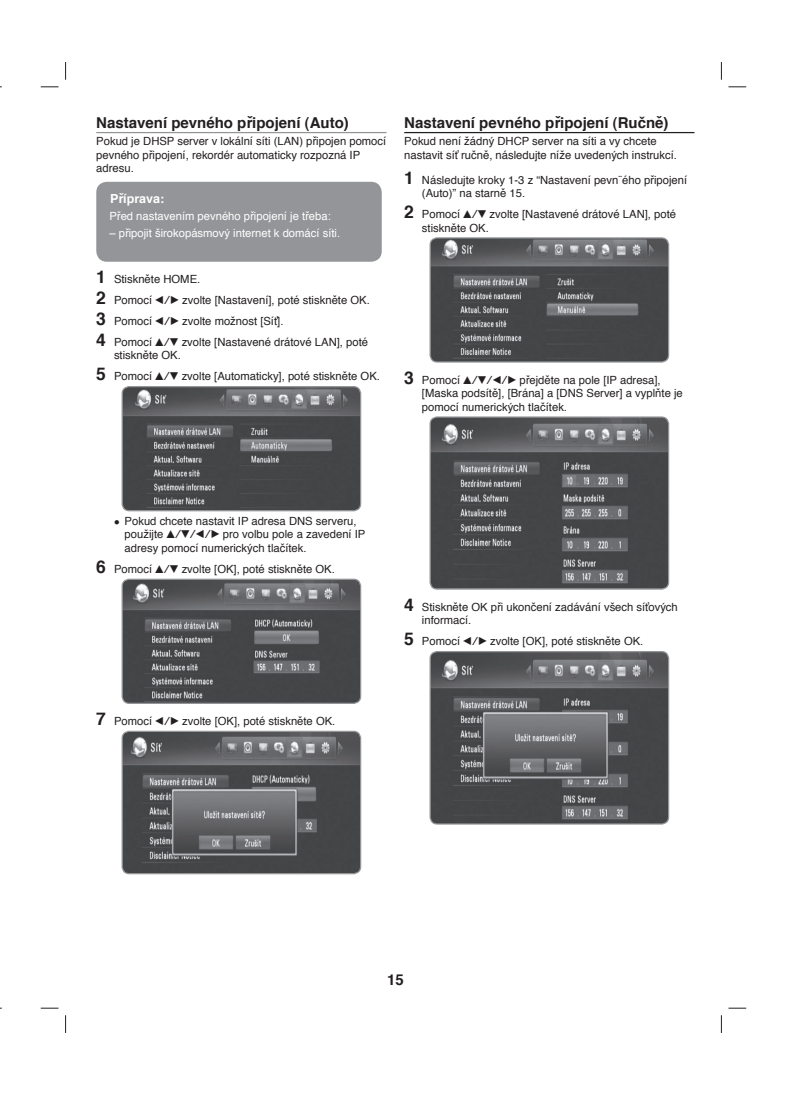
<style>
.page{position:relative;width:787px;height:1095px;background:#fff}
.page>*{position:absolute;margin:0;border:0;box-sizing:border-box;transform-origin:0 0}
.t1{font:700 15px "Helvetica";color:#231f20}
.t2{font:700 12.5px "Helvetica";color:#fff}
.t3{font:11.25px/13.5px "Helvetica";color:#231f20}
.t4{font:11.25px "Helvetica";color:#fff}
.s1{font-weight:700;font-size:17.5px}
.s2{font-family:"Sony PS Common"}
</style>
<div class="page">
<svg style="left:65px;top:62px;width:1px;height:18px"></svg>
<svg style="left:721px;top:62px;width:1px;height:18px"></svg>
<svg style="left:65px;top:1015px;width:1px;height:18px"></svg>
<svg style="left:721px;top:1015px;width:1px;height:18px"></svg>
<svg style="left:41px;top:87px;width:17px;height:1px"></svg>
<svg style="left:728px;top:87px;width:18px;height:1px"></svg>
<svg style="left:41px;top:1008px;width:17px;height:1px"></svg>
<svg style="left:728px;top:1008px;width:18px;height:1px"></svg>
<hr style="left:96px;top:132px;width:290px;height:1px;background:#939598">
<div style="left:96px;top:182px;width:286px;height:80px;background:#939598;border-radius:11px"></div>
<img style="left:122px;top:387px;width:238px;height:124px;border-radius:7px">
<div style="left:121px;top:386px;width:240px;height:125px;border:1px solid #939598;border-radius:7px"></div>
<img style="left:122px;top:579px;width:238px;height:124px;border-radius:7px">
<div style="left:121px;top:579px;width:240px;height:125px;border:1px solid #939598;border-radius:7px"></div>
<img style="left:122px;top:731px;width:238px;height:143px;border-radius:7px">
<div style="left:121px;top:731px;width:240px;height:143px;border:1px solid #939598;border-radius:7px"></div>
<hr style="left:404px;top:132px;width:290px;height:1px;background:#231f20">
<img style="left:430px;top:238px;width:238px;height:124px;border-radius:7px">
<div style="left:429px;top:237px;width:240px;height:126px;border:1px solid #939598;border-radius:7px"></div>
<img style="left:430px;top:417px;width:238px;height:172px;border-radius:7px">
<div style="left:429px;top:416px;width:240px;height:174px;border:1px solid #939598;border-radius:7px"></div>
<img style="left:430px;top:652px;width:238px;height:172px;border-radius:7px">
<div style="left:429px;top:651px;width:240px;height:174px;border:1px solid #939598;border-radius:7px"></div>
<h1 class="t1" style="left:96px;top:113px;width:254px">Nastavení pevného připojení (Auto)</h1>
<p class="t3" style="left:96px;top:135px;width:291px">Pokud je DHSP server v lokální síti (LAN) připojen pomocí pevného připojení, rekordér automaticky rozpozná IP adresu.</p>
<p class="t2" style="left:110px;top:190px;width:56px">Příprava:</p>
<p class="t4" style="left:109px;top:208px;width:223px">Před nastavením pevného připojení je třeba:</p>
<p class="t4" style="left:109px;top:225px;width:232px">– připojit širokopásmový internet k domácí síti.</p>
<p class="t3" style="left:96px;top:269px;width:275px;line-height:21px"><span class="s1">1</span> Stiskněte HOME.<br><span class="s1">2</span> Pomocí <span class="s2">B/B</span> zvolte [Nastavení], poté stiskněte OK.<br><span class="s1">3</span> Pomocí <span class="s2">B/B</span> zvolte možnost [Síť].<br><span class="s1">4</span> Pomocí <span class="s2">V/V</span> zvolte [Nastavené drátové LAN], poté</p>
<p class="t3" style="left:96px;top:345px;width:285px;line-height:21px;text-indent:18px">stiskněte OK.<br><span class="s1">5</span> Pomocí <span class="s2">V/V</span> zvolte [Automaticky], poté stiskněte OK.</p>
<h1 class="t1" style="left:404px;top:113px;width:266px">Nastavení pevného připojení (Ručně)</h1>
<p class="t3" style="left:404px;top:135px;width:274px">Pokud není žádný DHCP server na síti a vy chcete nastavit síť ručně, následujte níže uvedených instrukcí.</p>
<p class="t3" style="left:422px;top:173px;width:267px;text-indent:-18px"><span class="s1">1</span> Následujte kroky 1-3 z “Nastavení pevn¨ého připojení (Auto)” na starně 15.</p>
<p class="t3" style="left:422px;top:208px;width:255px;text-indent:-18px"><span class="s1">2</span> Pomocí <span class="s2">V/V</span> zvolte [Nastavené drátové LAN], poté stiskněte OK.</p>
<p class="t3" style="left:422px;top:374px;width:262px;text-indent:-18px"><span class="s1">3</span> Pomocí <span class="s2">V/V/B/B</span> přejděte na pole [IP adresa], [Maska podsítě], [Brána] a [DNS Server] a vyplňte je pomocí numerických tlačítek.</p>
<p class="t3" style="left:125px;top:515px;width:242px;text-indent:-11px">● Pokud chcete nastavit IP adresa DNS serveru, použijte <span class="s2">V/V/B/B</span> pro volbu pole a zavedení IP adresy pomocí numerických tlačítek.</p>
<p class="t3" style="left:96px;top:563px;width:240px"><span class="s1">6</span> Pomocí <span class="s2">V/V</span> zvolte [OK], poté stiskněte OK.</p>
<p class="t3" style="left:96px;top:715px;width:241px"><span class="s1">7</span> Pomocí <span class="s2">B/B</span> zvolte [OK], poté stiskněte OK.</p>
<p class="t3" style="left:422px;top:601px;width:257px;text-indent:-18px"><span class="s1">4</span> Stiskněte OK při ukončení zadávání všech síťových informací.</p>
<p class="t3" style="left:404px;top:635px;width:241px"><span class="s1">5</span> Pomocí <span class="s2">B/B</span> zvolte [OK], poté stiskněte OK.</p>
<h1 class="t1" style="left:387px;top:969px;width:18px">15</h1>
</div>
